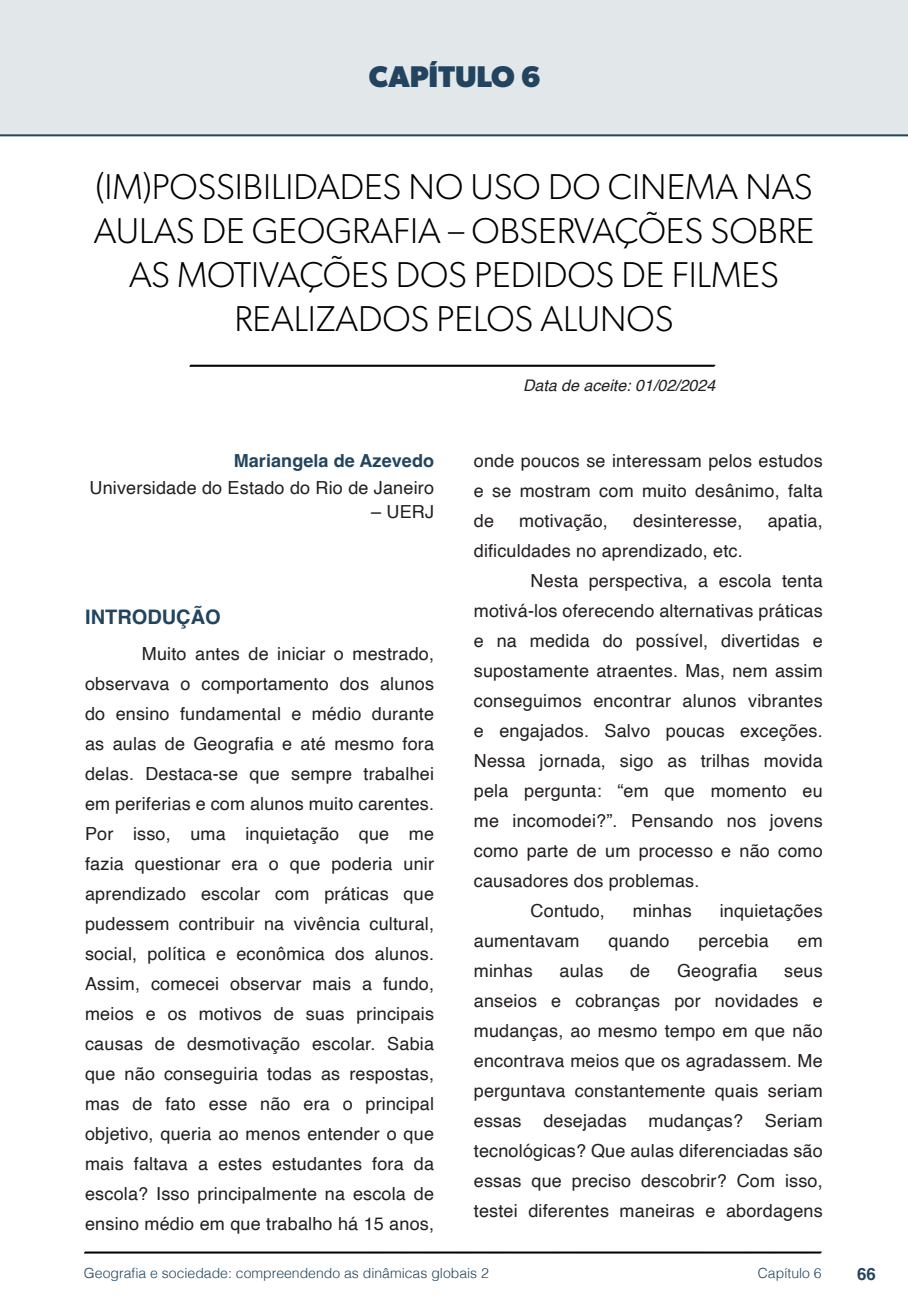
<style>
.page{position:relative;width:908px;height:1304px;background:#fff}
.page>*{position:absolute;margin:0;border:0;box-sizing:border-box;transform-origin:0 0}
.t1{font:300 36px/44px "Gibson";color:#000;text-align:center}
.t2{font:700 30px "Gibson";color:#23445f}
.t3{font:700 20px "Helvetica";color:#23445f}
.t4{font:18px/30px "Helvetica";letter-spacing:.01em;color:#231f20;text-align:justify}
.t5{font:700 18px "Helvetica";letter-spacing:.005em;color:#23445f}
.t6{font:700 16.8px "Helvetica";color:#23445f}
.t7{font:italic 16px "Helvetica";color:#231f20}
.t8{font:300 14px "Helvetica";color:#23445f}
</style>
<div class="page">
<svg style="left:84px;top:1251px;width:737px;height:3px;background:#515151"></svg>
<svg style="left:189px;top:364px;width:526px;height:3px;background:#4f4f4f"></svg>
<div style="left:0;top:0;width:907px;height:136px;background:#e2e7e9"></div>
<div style="left:44px;top:72px;width:68px;height:61px;background:#e2e7e9"></div>
<h2 class="t2" style="left:369px;top:58px;width:173px">CAPÍTULO 6</h2>
<h1 class="t1" style="left:94px;top:164px;width:721px">(IM)POSSIBILIDADES NO USO DO CINEMA NAS AULAS DE GEOGRAFIA – OBSERVAÇÕES SOBRE AS MOTIVAÇÕES DOS PEDIDOS DE FILMES REALIZADOS PELOS ALUNOS</h1>
<p class="t5" style="left:233px;top:450px;width:202px">Mariangela de Azevedo</p>
<p class="t4" style="left:89px;top:474px;width:346px">Universidade do Estado do Rio de Janeiro</p>
<p class="t4" style="left:371px;top:498px;width:64px">– UERJ</p>
<p class="t3" style="left:85px;top:605px;width:137px">INTRODUÇÃO</p>
<p class="t4" style="left:85px;top:639px;width:350px;text-indent:57px">Muito antes de iniciar o mestrado, observava o comportamento dos alunos do ensino fundamental e médio durante as aulas de Geografia e até mesmo fora delas. Destaca-se que sempre trabalhei em periferias e com alunos muito carentes.<br>Por isso, uma inquietação que me fazia questionar era o que poderia unir aprendizado escolar com práticas que pudessem contribuir na vivência cultural, social, política e econômica dos alunos.<br>Assim, comecei observar mais a fundo, meios e os motivos de suas principais causas de desmotivação escolar. Sabia que não conseguiria todas as respostas, mas de fato esse não era o principal objetivo, queria ao menos entender o que mais faltava a estes estudantes fora da escola? Isso principalmente na escola de ensino médio em que trabalho há 15 anos,</p>
<p class="t7" style="left:523px;top:373px;width:194px">Data de aceite: 01/02/2024</p>
<p class="t4" style="left:473px;top:446px;width:350px">onde poucos se interessam pelos estudos e se mostram com muito desânimo, falta de</p>
<p class="t4" style="left:519px;top:506px;width:90px">motivação,</p>
<p class="t4" style="left:633px;top:506px;width:111px">desinteresse,</p>
<p class="t4" style="left:767px;top:506px;width:57px">apatia,</p>
<p class="t4" style="left:473px;top:536px;width:270px">dificuldades no aprendizado, etc.</p>
<p class="t4" style="left:530px;top:566px;width:293px">Nesta perspectiva, a escola tenta</p>
<p class="t4" style="left:473px;top:596px;width:350px">motivá-los oferecendo alternativas práticas</p>
<p class="t4" style="left:473px;top:626px;width:350px">e na medida do possível, divertidas e</p>
<p class="t4" style="left:473px;top:656px;width:350px">supostamente atraentes. Mas, nem assim</p>
<p class="t4" style="left:473px;top:686px;width:350px">conseguimos encontrar alunos vibrantes</p>
<p class="t4" style="left:473px;top:716px;width:350px">e engajados. Salvo poucas exceções.</p>
<p class="t4" style="left:473px;top:746px;width:350px">Nessa jornada, sigo as trilhas movida</p>
<p class="t4" style="left:473px;top:776px;width:350px">pela pergunta: “em que momento eu</p>
<p class="t4" style="left:473px;top:806px;width:350px">me incomodei?”. Pensando nos jovens</p>
<p class="t4" style="left:473px;top:836px;width:350px">como parte de um processo e não como</p>
<p class="t4" style="left:473px;top:866px;width:227px">causadores dos problemas.</p>
<p class="t4" style="left:530px;top:896px;width:76px">Contudo,</p>
<p class="t4" style="left:632px;top:896px;width:60px">minhas</p>
<p class="t4" style="left:719px;top:896px;width:105px">inquietações</p>
<p class="t4" style="left:473px;top:926px;width:107px">aumentavam</p>
<p class="t4" style="left:608px;top:926px;width:62px">quando</p>
<p class="t4" style="left:698px;top:926px;width:72px">percebia</p>
<p class="t4" style="left:797px;top:926px;width:27px">em</p>
<p class="t4" style="left:473px;top:956px;width:60px">minhas</p>
<p class="t4" style="left:559px;top:956px;width:45px">aulas</p>
<p class="t4" style="left:629px;top:956px;width:22px">de</p>
<p class="t4" style="left:676px;top:956px;width:82px">Geografia</p>
<p class="t4" style="left:473px;top:956px;width:350px;text-indent:310px">seus anseios e cobranças por novidades e mudanças, ao mesmo tempo em que não encontrava meios que os agradassem. Me perguntava constantemente quais seriam essas desejadas mudanças? Seriam tecnológicas? Que aulas diferenciadas são essas que preciso descobrir? Com isso, testei diferentes maneiras e abordagens</p>
<p class="t8" style="left:84px;top:1261px;width:406px">Geografia e sociedade: compreendendo as dinâmicas globais 2</p>
<p class="t8" style="left:757px;top:1261px;width:65px">Capítulo 6</p>
<p class="t6" style="left:856px;top:1264px;width:20px">66</p>
</div>
